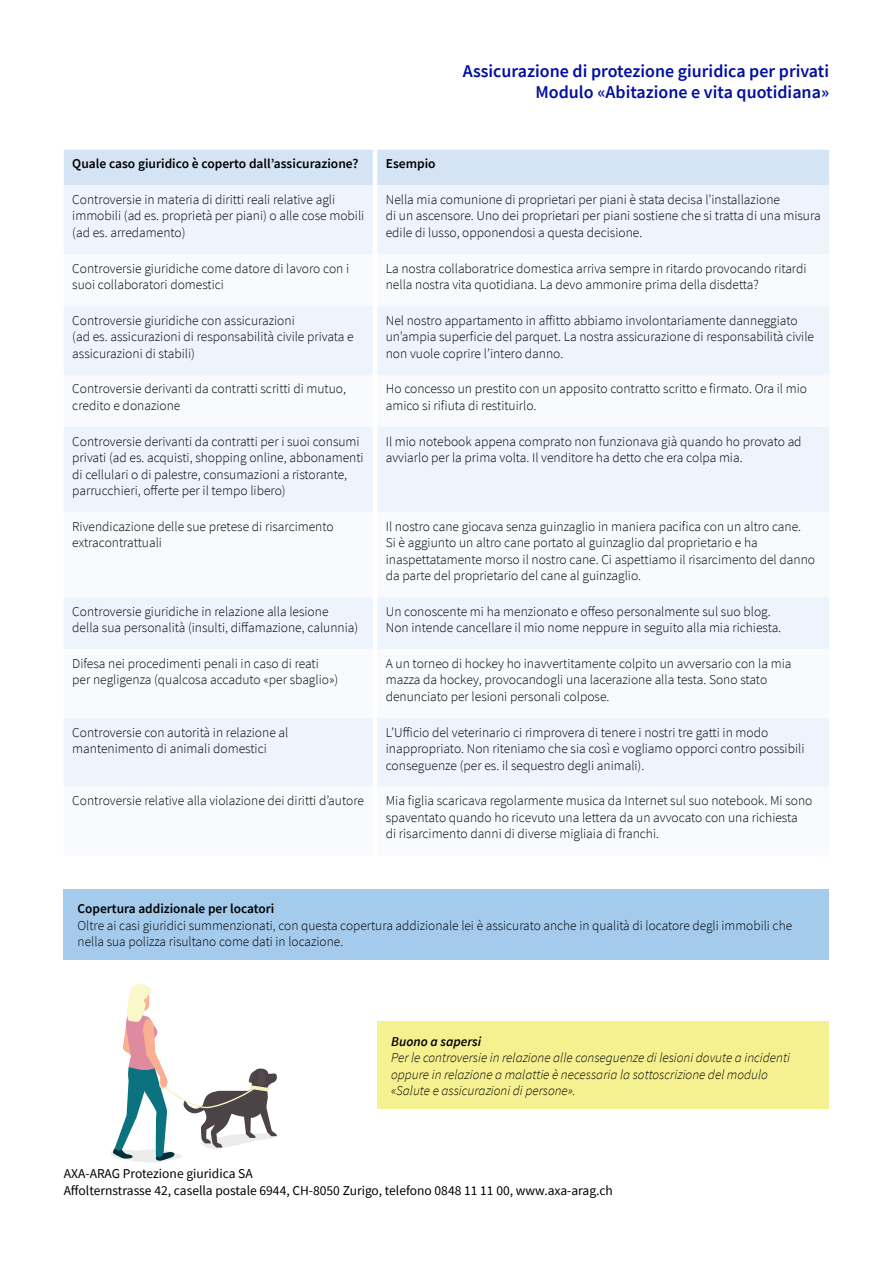
<style>
.page{position:relative;width:893px;height:1263px;background:#fff}
.page>*{position:absolute;margin:0;border:0;box-sizing:border-box;transform-origin:0 0}
.t1{font:600 18px/20.7px "Source Sans Pro";color:#000f9f;text-align:right}
.t2{font:300 13.5px/16.5px "Source Sans Pro";color:#000}
.t3{font:italic 300 13.5px/16.5px "Source Sans Pro";color:#000}
.t4{font:13.5px/17.2px "Source Sans Pro";color:#000}
.t5{font:600 13.5px "Source Sans Pro";color:#000}
.t6{font:italic 600 13.5px "Source Sans Pro";color:#000}
</style>
<div class="page">
<div style="left:64px;top:150px;width:765px;height:35px;background:#d4e4f5"></div>
<div style="left:64px;top:185px;width:765px;height:69px;background:#eef4fb"></div>
<svg style="left:64px;top:306px;width:765px;height:481px;fill:#eef4fb"></svg>
<div style="left:377px;top:1022px;width:452px;height:87px;background:#f6f190"></div>
<div style="left:64px;top:889px;width:765px;height:71px;background:#a5cbec"></div>
<svg style="left:111px;top:984px;width:166px;height:179px"></svg>
<h1 class="t1" style="left:463px;top:61px;width:368px">Assicurazione di protezione giuridica per privati<br>Modulo «Abitazione e vita quotidiana»</h1>
<p class="t5" style="left:72px;top:155px;width:288px">Quale caso giuridico è coperto dall’assicurazione?</p>
<p class="t5" style="left:386px;top:155px;width:51px">Esempio</p>
<p class="t2" style="left:72px;top:191px;width:293px">Controversie in materia di diritti reali relative agli immobili (ad es. proprietà per piani) o alle cose mobili (ad es. arredamento)</p>
<p class="t2" style="left:386px;top:191px;width:436px">Nella mia comunione di proprietari per piani è stata decisa l’installazione<br>di un ascensore. Uno dei proprietari per piani sostiene che si tratta di una misura edile di lusso, opponendosi a questa decisione.</p>
<p class="t2" style="left:72px;top:260px;width:278px">Controversie giuridiche come datore di lavoro con i suoi collaboratori domestici</p>
<p class="t2" style="left:386px;top:260px;width:422px">La nostra collaboratrice domestica arriva sempre in ritardo provocando ritardi nella nostra vita quotidiana. La devo ammonire prima della disdetta?</p>
<p class="t2" style="left:72px;top:312px;width:283px">Controversie giuridiche con assicurazioni<br>(ad es. assicurazioni di responsabilità civile privata e assicurazioni di stabili)</p>
<p class="t2" style="left:386px;top:312px;width:430px">Nel nostro appartamento in affitto abbiamo involontariamente danneggiato un’ampia superficie del parquet. La nostra assicurazione di responsabilità civile non vuole coprire l’intero danno.</p>
<p class="t2" style="left:72px;top:381px;width:275px">Controversie derivanti da contratti scritti di mutuo, credito e donazione</p>
<p class="t2" style="left:386px;top:381px;width:423px">Ho concesso un prestito con un apposito contratto scritto e firmato. Ora il mio amico si rifiuta di restituirlo.</p>
<p class="t2" style="left:72px;top:433px;width:293px">Controversie derivanti da contratti per i suoi consumi privati (ad es. acquisti, shopping online, abbonamenti di cellulari o di palestre, consumazioni a ristorante, parrucchieri, offerte per il tempo libero)</p>
<p class="t2" style="left:386px;top:433px;width:417px">Il mio notebook appena comprato non funzionava già quando ho provato ad avviarlo per la prima volta. Il venditore ha detto che era colpa mia.</p>
<p class="t2" style="left:72px;top:518px;width:263px">Rivendicazione delle sue pretese di risarcimento extracontrattuali</p>
<p class="t2" style="left:386px;top:518px;width:431px">Il nostro cane giocava senza guinzaglio in maniera pacifica con un altro cane.<br>Si è aggiunto un altro cane portato al guinzaglio dal proprietario e ha inaspettatamente morso il nostro cane. Ci aspettiamo il risarcimento del danno da parte del proprietario del cane al guinzaglio.</p>
<p class="t2" style="left:72px;top:603px;width:287px">Controversie giuridiche in relazione alla lesione della sua personalità (insulti, diffamazione, calunnia)</p>
<p class="t2" style="left:386px;top:603px;width:397px">Un conoscente mi ha menzionato e offeso personalmente sul suo blog.<br>Non intende cancellare il mio nome neppure in seguito alla mia richiesta.</p>
<p class="t2" style="left:72px;top:655px;width:267px">Difesa nei procedimenti penali in caso di reati per negligenza (qualcosa accaduto «per sbaglio»)</p>
<p class="t2" style="left:386px;top:655px;width:407px">A un torneo di hockey ho inavvertitamente colpito un avversario con la mia mazza da hockey, provocandogli una lacerazione alla testa. Sono stato denunciato per lesioni personali colpose.</p>
<p class="t2" style="left:72px;top:724px;width:218px">Controversie con autorità in relazione al mantenimento di animali domestici</p>
<p class="t2" style="left:386px;top:724px;width:420px">L’Ufficio del veterinario ci rimprovera di tenere i nostri tre gatti in modo inappropriato. Non riteniamo che sia così e vogliamo opporci contro possibili conseguenze (per es. il sequestro degli animali).</p>
<p class="t2" style="left:72px;top:792px;width:293px">Controversie relative alla violazione dei diritti d’autore</p>
<p class="t2" style="left:386px;top:792px;width:428px">Mia figlia scaricava regolarmente musica da Internet sul suo notebook. Mi sono spaventato quando ho ricevuto una lettera da un avvocato con una richiesta<br>di risarcimento danni di diverse migliaia di franchi.</p>
<p class="t5" style="left:78px;top:900px;width:198px">Copertura addizionale per locatori</p>
<p class="t2" style="left:78px;top:917px;width:716px">Oltre ai casi giuridici summenzionati, con questa copertura addizionale lei è assicurato anche in qualità di locatore degli immobili che nella sua polizza risultano come dati in locazione.</p>
<p class="t6" style="left:391px;top:1032px;width:91px">Buono a sapersi</p>
<p class="t3" style="left:391px;top:1049px;width:400px">Per le controversie in relazione alle conseguenze di lesioni dovute a incidenti oppure in relazione a malattie è necessaria la sottoscrizione del modulo «Salute e assicurazioni di persone».</p>
<p class="t4" style="left:64px;top:1165px;width:551px">AXA-ARAG Protezione giuridica SA<br>Affolternstrasse 42, casella postale 6944, CH-8050 Zurigo, telefono 0848 11 11 00, www.axa-arag.ch</p>
</div>
